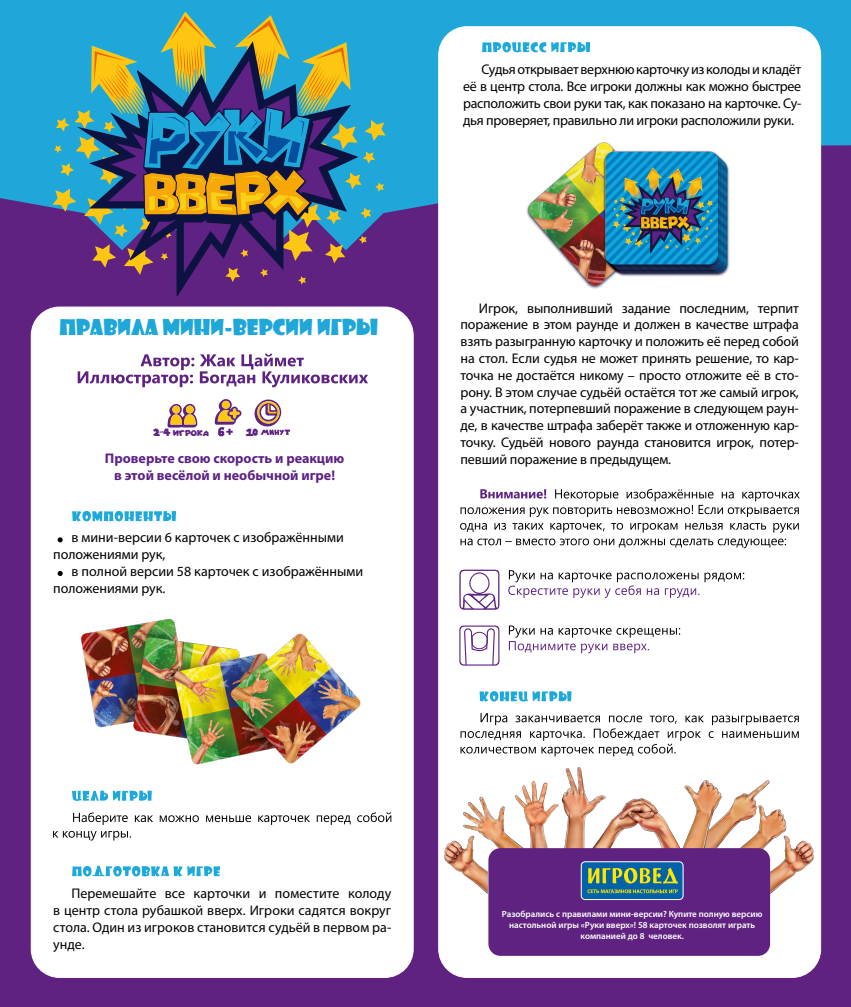
<style>
.page{position:relative;width:851px;height:1007px;background:#fff}
.page>*{position:absolute;margin:0;border:0;box-sizing:border-box;transform-origin:0 0}
.t1{font:21.3px "icea G Er USS";color:#20a7d9}
.t2{font:14px/16.8px "Myriad Pro";letter-spacing:-.005em;color:#000;text-align:justify}
.t3{font:700 14px "Myriad Pro";color:#5d2283}
.t4{font:10px "Super Mario Script 3 Cyrillic";letter-spacing:-.075em;color:#5d2283}
.t5{font:10px "Super Mario Galaxy";color:#5d2283}
.t6{font:600 9px/10.8px "Myriad Pro";color:#fff;text-align:center}
.s1{font-family:"Super Mario Galaxy"}
</style>
<div class="page">
<div style="left:0;top:293px;width:850px;height:713px;background:#5f2280"></div>
<div style="left:31px;top:0;width:819px;height:281px;background:#20a7d9"></div>
<div style="left:0;top:145px;width:850px;height:161px;background:#5f2280"></div>
<svg style="left:385px;top:134px;width:53px;height:79px"></svg>
<div style="left:77px;top:284px;width:281px;height:12px;background:#5f2280"></div>
<svg style="left:0;top:11px;width:385px;height:273px"></svg>
<div style="left:31px;top:307px;width:382px;height:670px;background:#fff;border-radius:28px"></div>
<svg style="left:167px;top:403px;width:30px;height:24px"></svg>
<div style="left:172px;top:405px;width:8px;height:8px;background:#fdc613;border-radius:50%"></div>
<div style="left:186px;top:405px;width:8px;height:8px;background:#fdc613;border-radius:50%"></div>
<svg style="left:254px;top:399px;width:36px;height:36px"></svg>
<img style="left:81px;top:618px;width:280px;height:147px">
<svg style="left:215px;top:399px;width:27px;height:37px"></svg>
<div style="left:438px;top:27px;width:382px;height:950px;background:#fff;border-radius:28px"></div>
<img style="left:438px;top:737px;width:382px;height:218px">
<div style="left:488px;top:848px;width:282px;height:107px;background:#5f2280;border-radius:12px"></div>
<svg style="left:581px;top:861px;width:102px;height:38px;background:#418387"></svg>
<svg style="left:459px;top:569px;width:40px;height:40px"></svg>
<svg style="left:459px;top:625px;width:40px;height:40px"></svg>
<div style="left:460px;top:626px;width:38px;height:38px;background:#fff;border-radius:4px"></div>
<svg style="left:464px;top:628px;width:30px;height:37px"></svg>
<svg style="left:460px;top:713px;width:338px;height:43px"></svg>
<svg style="left:479px;top:691px;width:92px;height:10px"></svg>
<svg style="left:509px;top:625px;width:171px;height:28px"></svg>
<svg style="left:508px;top:570px;width:236px;height:28px"></svg>
<svg style="left:460px;top:538px;width:326px;height:10px"></svg>
<svg style="left:460px;top:523px;width:338px;height:9px"></svg>
<svg style="left:460px;top:488px;width:339px;height:29px"></svg>
<img style="left:526px;top:142px;width:204px;height:147px">
<svg style="left:72px;top:511px;width:104px;height:10px"></svg>
<svg style="left:53px;top:830px;width:78px;height:10px"></svg>
<svg style="left:73px;top:812px;width:318px;height:12px"></svg>
<svg style="left:72px;top:790px;width:80px;height:10px"></svg>
<svg style="left:78px;top:353px;width:290px;height:34px"></svg>
<svg style="left:58px;top:537px;width:5px;height:5px"></svg>
<svg style="left:58px;top:571px;width:5px;height:5px"></svg>
<svg style="left:482px;top:42px;width:108px;height:10px"></svg>
<svg style="left:72px;top:865px;width:148px;height:11px"></svg>
<h1 class="t1" style="left:59px;top:313px;width:320px">Правила мини-версии игры</h1>
<p class="t4" style="left:153px;top:426px;width:57px"><span class="s1">2-4</span> ИГРОКА</p>
<p class="t5" style="left:246px;top:427px;width:13px">10</p>
<p class="t2" style="left:463px;top:61px;width:340px;text-indent:18px">Судья открывает верхнюю карточку из колоды и кладёт её в центр стола. Все игроки должны как можно быстрее расположить свои руки так, как показано на карточке. Су&shy;дья проверяет, правильно ли игроки расположили руки.</p>
<p class="t2" style="left:460px;top:299px;width:340px;text-indent:18px">Игрок, выполнивший задание последним, терпит поражение в этом раунде и должен в качестве штрафа взять разыгранную карточку и положить её перед собой на стол. Если судья не может принять решение, то кар&shy;точка не достаётся никому – просто отложите её в сто&shy;рону. В этом случае судьёй остаётся тот же самый игрок, а участник, потерпевший поражение в следующем раун&shy;де, в качестве штрафа заберёт также и отложенную кар&shy;точку. Судьёй нового раунда становится игрок, потер-</p>
<p class="t3" style="left:105px;top:449px;width:241px">Проверьте свою скорость и реакцию</p>
<p class="t2" style="left:460px;top:450px;width:212px">певший поражение в предыдущем.</p>
<p class="t3" style="left:114px;top:466px;width:222px">в этой весёлой и необычной игре!</p>
<p class="t2" style="left:53px;top:529px;width:292px;text-indent:19px">в мини-версии 6 карточек с изображёнными положениями рук,</p>
<p class="t2" style="left:53px;top:562px;width:311px;text-indent:19px">в полной версии 58 карточек с изображёнными положениями рук.</p>
<p class="t2" style="left:53px;top:884px;width:340px;text-indent:18px">Перемешайте все карточки и поместите колоду в центр стола рубашкой вверх. Игроки садятся вокруг стола. Один из игроков становится судьёй в первом ра&shy;унде.</p>
<p class="t6" style="left:502px;top:908px;width:262px">Разобрались с правилами мини-версии? Купите полную версию настольной игры «Руки вверх»! 58 карточек позволят играть компанией до 8 человек.</p>
</div>
